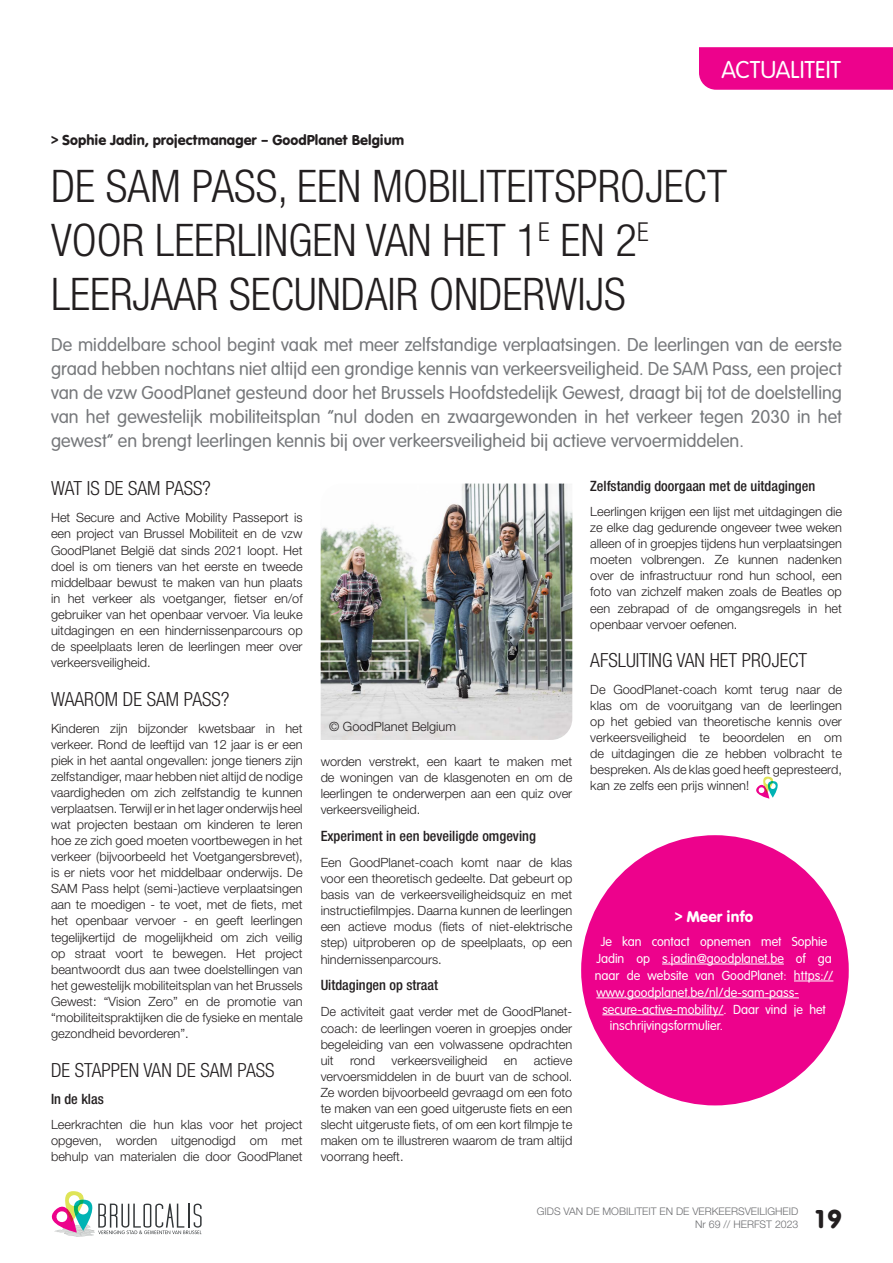
<style>
.page{position:relative;width:893px;height:1263px;background:#fff}
.page>*{position:absolute;margin:0;border:0;box-sizing:border-box;transform-origin:0 0}
.t1{font:300 condensed 45px/54px "Helvetica Neue LT Pro";color:#231f20}
.t2{font:27px "VAG Rundschrift D";color:#231f20}
.t3{font:300 25.5px "VAG Rundschrift D";color:#fff}
.t4{font:300 19.5px/24px "VAG Rundschrift D";color:#76787b;text-align:justify}
.t5{font:300 condensed 19.5px "Helvetica Neue LT Pro";color:#231f20}
.t6{font:16.2px "VAG Rundschrift D";color:#fff}
.t7{font:15px "VAG Rundschrift D";color:#231f20}
.t8{font:500 condensed 14.25px "Helvetica Neue LT Pro";color:#231f20}
.t9{font:300 13.65px "VAG Rundschrift D";color:#fff}
.t10{font:300 12.75px/16px "Helvetica Neue LT Pro";color:#231f20;text-align:justify}
.t11{font:300 10.5px/12.6px "Helvetica Neue LT Pro";color:#6c6d70;text-align:right}
</style>
<div class="page">
<svg style="left:756px;top:777px;width:22px;height:22px"></svg>
<img style="left:321px;top:484px;width:251px;height:256px">
<div style="left:581px;top:835px;width:268px;height:270px;background:#ed028c;border-radius:50%"></div>
<hr style="left:662px;top:964px;width:122px;height:1px;background:#fff">
<hr style="left:794px;top:981px;width:39px;height:1px;background:#fff">
<hr style="left:596px;top:997px;width:203px;height:1px;background:#fff">
<hr style="left:602px;top:1014px;width:121px;height:1px;background:#fff">
<svg style="left:51px;top:1191px;width:151px;height:46px"></svg>
<div style="left:699px;top:47px;width:194px;height:43px;background:#ed028c"></div>
<p class="t7" style="left:51px;top:131px;width:355px">&gt; Sophie Jadin, projectmanager – GoodPlanet Belgium</p>
<h3 class="t3" style="left:722px;top:55px;width:121px">ACTUALITEIT</h3>
<h1 class="t1" style="left:51px;top:159px;width:677px">DE SAM PASS, EEN MOBILITEITSPROJECT<br>VOOR LEERLINGEN VAN HET 1<sup>E</sup> EN 2<sup>E<br></sup>LEERJAAR SECUNDAIR ONDERWIJS</h1>
<p class="t4" style="left:51px;top:333px;width:792px">De middelbare school begint vaak met meer zelfstandige verplaatsingen. De leerlingen van de eerste graad hebben nochtans niet altijd een grondige kennis van verkeersveiligheid. De SAM Pass, een project van de vzw GoodPlanet gesteund door het Brussels Hoofdstedelijk Gewest, draagt bij tot de doelstelling van het gewestelijk mobiliteitsplan “nul doden en zwaargewonden in het verkeer tegen 2030 in het gewest” en brengt leerlingen kennis bij over verkeersveiligheid bij actieve vervoermiddelen.</p>
<h3 class="t5" style="left:51px;top:477px;width:161px">WAT IS DE SAM PASS?</h3>
<p class="t10" style="left:51px;top:510px;width:253px">Het Secure and Active Mobility Passeport is een project van Brussel Mobiliteit en de vzw GoodPlanet België dat sinds 2021 loopt. Het doel is om tieners van het eerste en tweede middelbaar bewust te maken van hun plaats in het verkeer als voetganger, fietser en/of gebruiker van het openbaar vervoer. Via leuke uitdagingen en een hindernissenparcours op de speelplaats leren de leerlingen meer over verkeersveiligheid.</p>
<h3 class="t5" style="left:51px;top:687px;width:180px">WAAROM DE SAM PASS?</h3>
<p class="t10" style="left:51px;top:720px;width:253px">Kinderen zijn bijzonder kwetsbaar in het verkeer. Rond de leeftijd van 12 jaar is er een piek in het aantal ongevallen: jonge tieners zijn zelfstandiger, maar hebben niet altijd de nodige vaardigheden om zich zelfstandig te kunnen verplaatsen. Terwijl er in het lager onderwijs heel wat projecten bestaan om kinderen te leren hoe ze zich goed moeten voortbewegen in het verkeer (bijvoorbeeld het Voetgangersbrevet), is er niets voor het middelbaar onderwijs. De SAM Pass helpt (semi-)actieve verplaatsingen aan te moedigen - te voet, met de fiets, met het openbaar vervoer - en geeft leerlingen tegelijkertijd de mogelijkheid om zich veilig op straat voort te bewegen. Het project beantwoordt dus aan twee doelstellingen van het gewestelijk mobiliteitsplan van het Brussels Gewest: “Vision Zero” en de promotie van “mobiliteitspraktijken die de fysieke en mentale gezondheid bevorderen”.</p>
<h3 class="t5" style="left:51px;top:1058px;width:225px">DE STAPPEN VAN DE SAM PASS</h3>
<p class="t8" style="left:51px;top:1090px;width:54px">In de klas</p>
<p class="t10" style="left:51px;top:1116px;width:253px">Leerkrachten die hun klas voor het project opgeven, worden uitgenodigd om met behulp van materialen die door GoodPlanet</p>
<p class="t10" style="left:329px;top:719px;width:128px">© GoodPlanet Belgium</p>
<p class="t10" style="left:321px;top:753px;width:253px">worden verstrekt, een kaart te maken met de woningen van de klasgenoten en om de leerlingen te onderwerpen aan een quiz over verkeersveiligheid.</p>
<p class="t8" style="left:321px;top:827px;width:217px">Experiment in een beveiligde omgeving</p>
<p class="t10" style="left:321px;top:854px;width:253px">Een GoodPlanet-coach komt naar de klas voor een theoretisch gedeelte. Dat gebeurt op basis van de verkeersveiligheidsquiz en met instructiefilmpjes. Daarna kunnen de leerlingen een actieve modus (fiets of niet-elektrische step) uitproberen op de speelplaats, op een hindernissenparcours.</p>
<p class="t8" style="left:321px;top:976px;width:119px">Uitdagingen op straat</p>
<p class="t10" style="left:321px;top:1004px;width:253px">De activiteit gaat verder met de GoodPlanet&shy;coach: de leerlingen voeren in groepjes onder begeleiding van een volwassene opdrachten uit</p>
<p class="t10" style="left:321px;top:1052px;width:253px;text-indent:213px">actieve vervoersmiddelen in de buurt van de school.<br>Ze worden bijvoorbeeld gevraagd om een foto te maken van een goed uitgeruste fiets en een slecht uitgeruste fiets, of om een kort filmpje te maken om te illustreren waarom de tram altijd voorrang heeft.</p>
<p class="t10" style="left:350px;top:1052px;width:27px">rond</p>
<p class="t10" style="left:391px;top:1052px;width:98px">verkeersveiligheid</p>
<p class="t10" style="left:504px;top:1052px;width:15px">en</p>
<p class="t8" style="left:590px;top:478px;width:226px">Zelfstandig doorgaan met de uitdagingen</p>
<p class="t10" style="left:590px;top:503px;width:253px">Leerlingen krijgen een lijst met uitdagingen die ze elke dag gedurende ongeveer twee weken alleen of in groepjes tijdens hun verplaatsingen moeten volbrengen. Ze kunnen nadenken over de infrastructuur rond hun school, een foto van zichzelf maken zoals de Beatles op een zebrapad of de omgangsregels in het openbaar vervoer oefenen.</p>
<h3 class="t5" style="left:590px;top:649px;width:218px">AFSLUITING VAN HET PROJECT</h3>
<p class="t10" style="left:590px;top:681px;width:253px">De GoodPlanet-coach komt terug naar de klas om de vooruitgang van de leerlingen op het gebied van theoretische kennis over verkeersveiligheid te beoordelen en om de uitdagingen die ze hebben volbracht te bespreken. Als de klas goed heeft gepresteerd, kan ze zelfs een prijs winnen!</p>
<p class="t6" style="left:675px;top:907px;width:80px">&gt; Meer info</p>
<p class="t9" style="left:601px;top:934px;width:228px">Je kan contact opnemen met Sophie</p>
<p class="t9" style="left:596px;top:951px;width:237px">Jadin op s.jadin@goodplanet.be of ga</p>
<p class="t9" style="left:595px;top:968px;width:240px">naar de website van GoodPlanet: https://</p>
<p class="t9" style="left:596px;top:985px;width:204px">www.goodplanet.be/nl/de-sam-pass-</p>
<p class="t9" style="left:602px;top:1001px;width:225px">secure-active-mobility/. Daar vind je het</p>
<p class="t9" style="left:610px;top:1018px;width:113px">inschrijvingsformulier.</p>
<p class="t11" style="left:537px;top:1205px;width:263px">GIDS VAN DE MOBILITEIT EN DE VERKEERSVEILIGHEID<br>Nr 69 // Herfst 2023</p>
<h2 class="t2" style="left:816px;top:1202px;width:28px">19</h2>
</div>
